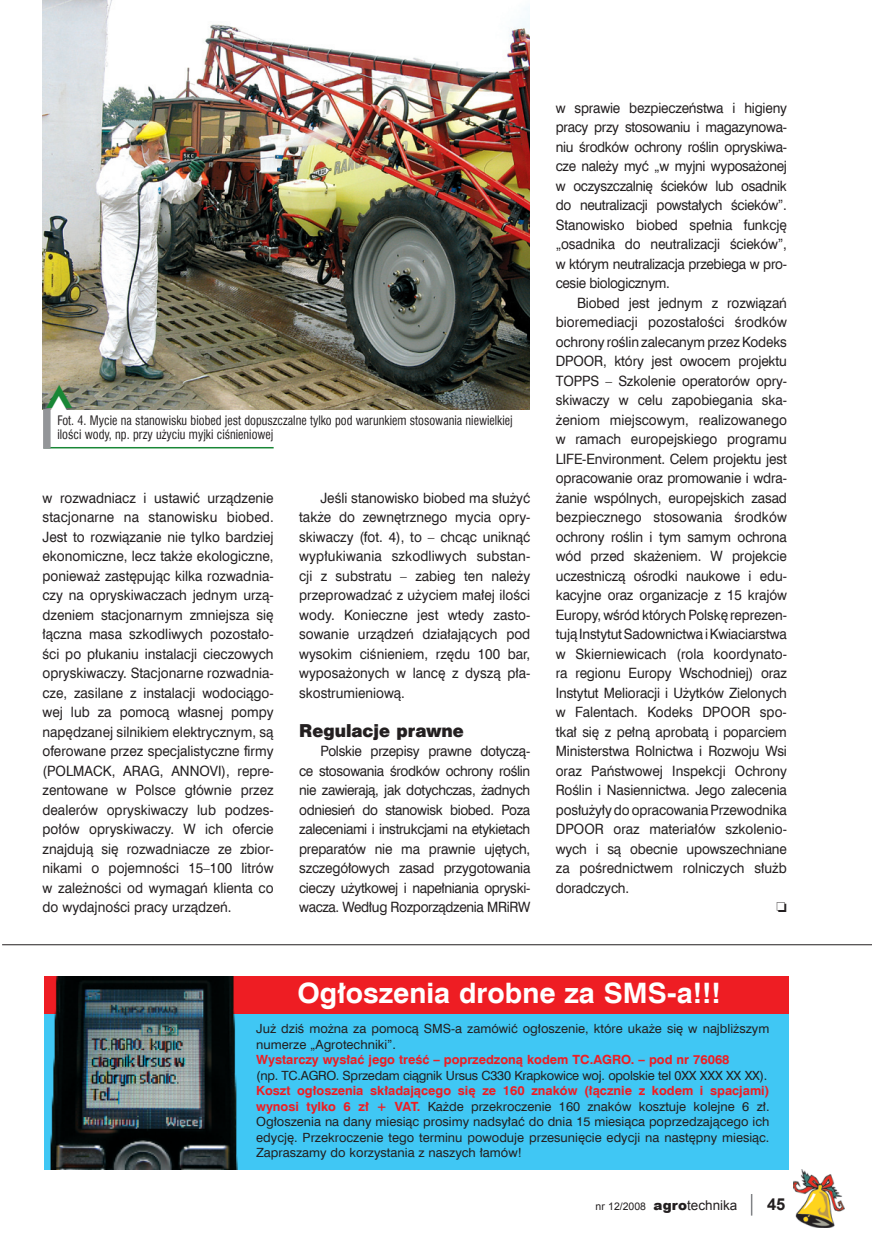
<style>
.page{position:relative;width:872px;height:1255px;background:#fff}
.page>*{position:absolute;margin:0;border:0;box-sizing:border-box;transform-origin:0 0}
.t1{font:700 28.2px "Swis 721 EU";color:#fff}
.t2{font:16.5px "Swis 721 Blk 2 EU";color:#231f20}
.t3{font:700 16.5px "Arial";color:#231f20}
.t4{font:14.25px/19.5px "Swis 721 EU";color:#231f20;text-align:justify;scale:.95 1}
.t5{font:12.75px/13.5px "Swis 721 Cn EU";color:#231f20;scale:.95 1}
.t6{font:12.6px/15.5px "Swis 721 EU";color:#231f20}
.t7{font:12.6px "Swis 721 EU";letter-spacing:-.02em;color:#231f20}
.t8{font:700 12.6px "Swis 721 EU";color:#ee1d23}
.t9{font:10.5px "Arial";color:#231f20}
.s1{font-weight:700;color:#ee1d23}
.s2{font-weight:900;font-size:13.5px}
.s3{font-size:13.5px}
</style>
<div class="page">
<svg style="left:751px;top:1194px;width:1px;height:21px"></svg>
<img style="left:793px;top:1169px;width:52px;height:58px">
<img style="left:43px;top:0;width:486px;height:410px">
<hr style="left:44px;top:447px;width:230px;height:1px;background:#198736">
<div style="left:43px;top:409px;width:8px;height:40px;background:#939598"></div>
<div style="left:45px;top:976px;width:744px;height:193px;background:#40c7f4"></div>
<div style="left:45px;top:976px;width:744px;height:37px;background:#ee1d23"></div>
<img style="left:44px;top:976px;width:194px;height:193px">
<hr style="left:2px;top:944px;width:870px;height:1px;background:#231f20">
<svg style="left:46px;top:385px;width:26px;height:26px"></svg>
<p class="t5" style="left:57px;top:414px;width:480px">Fot. 4. Mycie na stanowisku biobed jest dopuszczalne tylko pod warunkiem stosowania niewielkiej ilości wody, np. przy użyciu myjki ciśnieniowej</p>
<p class="t4" style="left:43px;top:488px;width:245px">w rozwadniacz i ustawić urządzenie stacjonarne na stanowisku biobed.<br>Jest to rozwiązanie nie tylko bardziej ekonomiczne, lecz także ekologiczne, ponieważ zastępując kilka rozwadnia&shy;czy na opryskiwaczach jednym urzą&shy;dzeniem stacjonarnym zmniejsza się łączna masa szkodliwych pozostało&shy;ści po płukaniu instalacji cieczowych opryskiwaczy. Stacjonarne rozwadnia&shy;cze, zasilane z instalacji wodociągo&shy;wej lub za pomocą własnej pompy napędzanej silnikiem elektrycznym, są oferowane przez specjalistyczne firmy (POLMACK, ARAG, ANNOVI), repre&shy;zentowane w Polsce głównie przez dealerów opryskiwaczy lub podzes&shy;połów opryskiwaczy. W ich ofercie znajdują się rozwadniacze ze zbior&shy;nikami o pojemności 15–100 litrów w zależności od wymagań klienta co do wydajności pracy urządzeń.</p>
<p class="t4" style="left:299px;top:488px;width:245px;text-indent:21px">Jeśli stanowisko biobed ma służyć także do zewnętrznego mycia opry&shy;skiwaczy (fot. 4), to – chcąc uniknąć wypłukiwania szkodliwych substan&shy;cji z substratu – zabieg ten należy przeprowadzać z użyciem małej ilości wody. Konieczne jest wtedy zasto&shy;sowanie urządzeń działających pod wysokim ciśnieniem, rzędu 100 bar, wyposażonych w lancę z dyszą pła&shy;skostrumieniową.</p>
<p class="t2" style="left:299px;top:719px;width:166px">Regulacje prawne</p>
<p class="t4" style="left:299px;top:742px;width:245px;text-indent:21px">Polskie przepisy prawne dotyczą&shy;ce stosowania środków ochrony roślin nie zawierają, jak dotychczas, żadnych odniesień do stanowisk biobed. Poza zaleceniami i instrukcjami na etykietach preparatów nie ma prawnie ujętych, szczegółowych zasad przygotowania cieczy użytkowej i napełniania opryski&shy;wacza. Według Rozporządzenia MRiRW</p>
<p class="t4" style="left:556px;top:98px;width:245px">w sprawie bezpieczeństwa i higieny pracy przy stosowaniu i magazynowa&shy;niu środków ochrony roślin opryskiwa&shy;cze należy myć „w myjni wyposażonej w oczyszczalnię ścieków lub osadnik do neutralizacji powstałych ścieków”.<br>Stanowisko biobed spełnia funkcję „osadnika do neutralizacji ścieków”, w którym neutralizacja przebiega w pro&shy;cesie biologicznym.</p>
<p class="t4" style="left:556px;top:293px;width:245px;text-indent:21px">Biobed jest jednym z rozwiązań bioremediacji pozostałości środków ochrony roślin zalecanym przez Kodeks DPOOR, który jest owocem projektu TOPPS – Szkolenie operatorów opry&shy;skiwaczy w celu zapobiegania ska&shy;żeniom miejscowym, realizowanego w ramach europejskiego programu LIFE-Environment. Celem projektu jest opracowanie oraz promowanie i wdra&shy;żanie wspólnych, europejskich zasad bezpiecznego stosowania środków ochrony roślin i tym samym ochrona wód przed skażeniem. W projekcie uczestniczą ośrodki naukowe i edu&shy;kacyjne oraz organizacje z 15 krajów Europy, wśród których Polskę reprezen&shy;tują Instytut Sadownictwa i Kwiaciarstwa w Skierniewicach (rola koordynato&shy;ra regionu Europy Wschodniej) oraz Instytut Melioracji i Użytków Zielonych w Falentach. Kodeks DPOOR spo&shy;tkał się z pełną aprobatą i poparciem Ministerstwa Rolnictwa i Rozwoju Wsi oraz Państwowej Inspekcji Ochrony Roślin i Nasiennictwa. Jego zalecenia posłużyły do opracowania Przewodnika DPOOR oraz materiałów szkolenio&shy;wych i są obecnie upowszechniane za pośrednictwem rolniczych służb doradczych.</p>
<h1 class="t1" style="left:297px;top:975px;width:425px">Ogłoszenia drobne za SMS-a!!!</h1>
<p class="t6" style="left:256px;top:1021px;width:515px">Już dziś można za pomocą SMS-a zamówić ogłoszenie, które ukaże się w najbliższym numerze „Agrotechniki”.</p>
<p class="t8" style="left:256px;top:1051px;width:475px">Wystarczy wysłać jego treść – poprzedzoną kodem TC.AGRO. – pod nr 76068</p>
<p class="t7" style="left:256px;top:1067px;width:512px">(np. TC.AGRO. Sprzedam ciągnik Ursus C330 Krapkowice woj. opolskie tel 0XX XXX XX XX).</p>
<p class="t6" style="left:256px;top:1083px;width:515px;text-align:justify"><span class="s1">Koszt ogłoszenia składającego się ze 160 znaków (łącznie z kodem i spacjami) wynosi tylko 6 zł + VAT.</span> Każde przekroczenie 160 znaków kosztuje kolejne 6 zł.<br>Ogłoszenia na dany miesiąc prosimy nadsyłać do dnia 15 miesiąca poprzedzającego ich edycję. Przekroczenie tego terminu powoduje przesunięcie edycji na następny miesiąc.<br>Zapraszamy do korzystania z naszych łamów!</p>
<p class="t9" style="left:595px;top:1198px;width:143px">nr 12/2008 <span class="s2">agro</span><span class="s3">technika</span></p>
<p class="t3" style="left:767px;top:1192px;width:20px">45</p>
</div>
